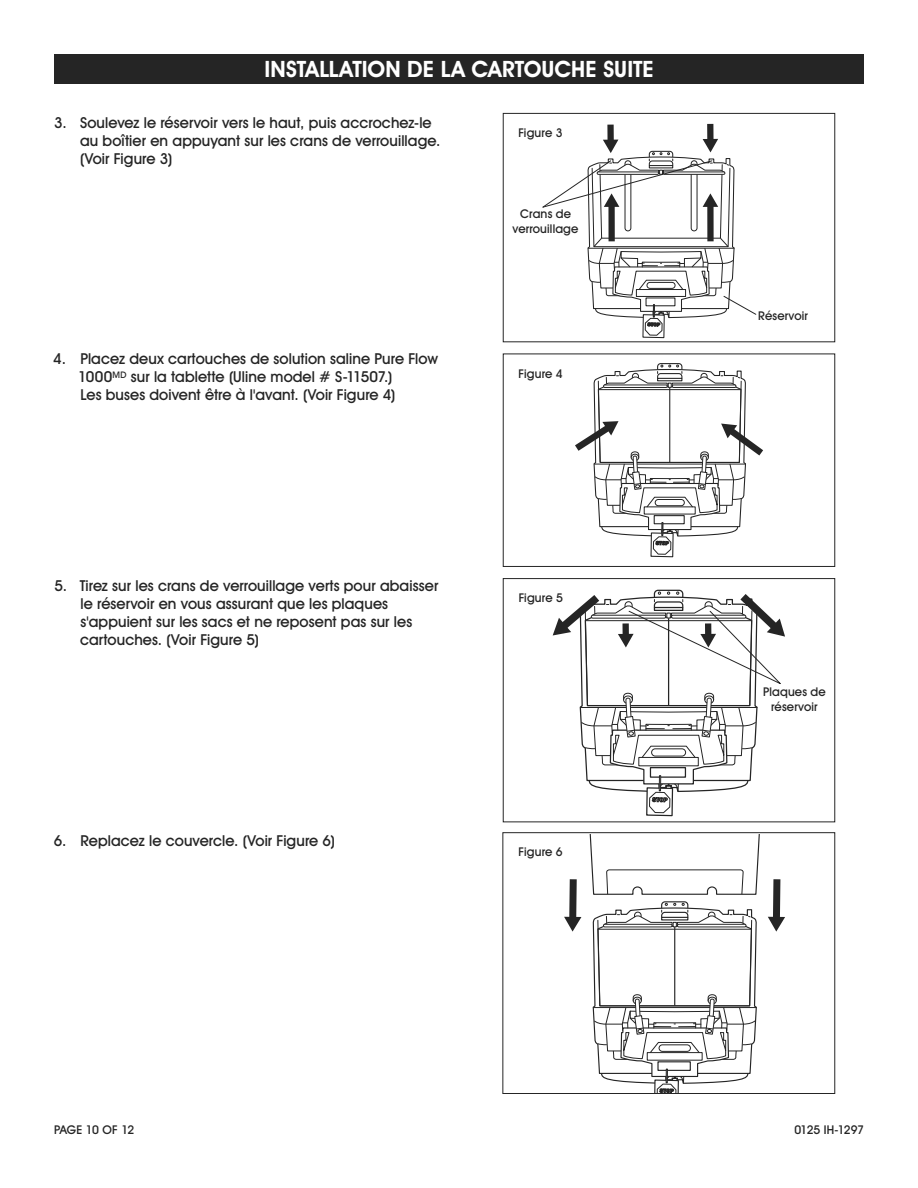
<style>
.page{position:relative;width:918px;height:1188px;background:#fff}
.page>*{position:absolute;margin:0;border:0;box-sizing:border-box;transform-origin:0 0}
.t1{font:700 22.5px "Uline Two Knine";color:#fff}
.t2{font:15px/18px "Uline Two Knine";letter-spacing:.005em;color:#252525}
.t3{font:12px/15px "Uline Two Knine";letter-spacing:.015em;color:#252525;text-align:center}
.t4{font:12px "Uline Two Knine";letter-spacing:-.035em;color:#252525}
.t5{font:12px "Uline Two Knine";letter-spacing:-.02em;color:#252525}
</style>
<div class="page">
<div style="left:54px;top:54px;width:810px;height:30px;background:#252525"></div>
<div style="left:607px;top:125px;width:7px;height:17px;background:#252525"></div>
<div style="left:707px;top:124px;width:7px;height:17px;background:#252525"></div>
<div style="left:503px;top:113px;width:332px;height:229px;border:1px solid #252525"></div>
<svg style="left:575px;top:363px;width:188px;height:195px"></svg>
<div style="left:503px;top:354px;width:332px;height:213px;border:1px solid #252525"></div>
<div style="left:503px;top:578px;width:332px;height:244px;border:1px solid #252525"></div>
<svg style="left:589px;top:834px;width:171px;height:61px"></svg>
<svg style="left:592px;top:901px;width:165px;height:191px"></svg>
<svg style="left:564px;top:879px;width:17px;height:53px"></svg>
<svg style="left:768px;top:879px;width:17px;height:53px"></svg>
<div style="left:502px;top:832px;width:333px;height:262px;border:1px solid #252525"></div>
<svg style="left:553px;top:589px;width:232px;height:228px"></svg>
<svg style="left:542px;top:139px;width:215px;height:200px"></svg>
<h1 class="t1" style="left:264px;top:56px;width:391px">INSTALLATION DE LA CARTOUCHE SUITE</h1>
<p class="t2" style="left:80px;top:114px;width:362px;text-indent:-26px">3. Soulevez le réservoir vers le haut, puis accrochez-le au boîtier en appuyant sur les crans de verrouillage. (Voir Figure 3)</p>
<p class="t2" style="left:78px;top:350px;width:362px;text-indent:-25px">4. Placez deux cartouches de solution saline Pure Flow<br>1000<sup>MD</sup> sur la tablette (Uline model # S-11507.)<br>Les buses doivent être à l'avant. (Voir Figure 4)</p>
<p class="t2" style="left:80px;top:577px;width:360px;text-indent:-26px">5. Tirez sur les crans de verrouillage verts pour abaisser le réservoir en vous assurant que les plaques s'appuient sur les sacs et ne reposent pas sur les cartouches. (Voir Figure 5)</p>
<p class="t3" style="left:518px;top:125px;width:46px">Figure 3</p>
<p class="t3" style="left:513px;top:206px;width:67px">Crans de verrouillage</p>
<p class="t3" style="left:519px;top:366px;width:46px">Figure 4</p>
<p class="t3" style="left:519px;top:590px;width:46px">Figure 5</p>
<p class="t2" style="left:54px;top:831px;width:283px">6. Replacez le couvercle. (Voir Figure 6)</p>
<p class="t3" style="left:519px;top:844px;width:46px">Figure 6</p>
<p class="t3" style="left:758px;top:308px;width:51px">Réservoir</p>
<p class="t3" style="left:763px;top:684px;width:64px">Plaques de réservoir</p>
<p class="t5" style="left:54px;top:1122px;width:82px">PAGE 10 OF 12</p>
<p class="t4" style="left:794px;top:1122px;width:71px">0125 IH-1297</p>
</div>
